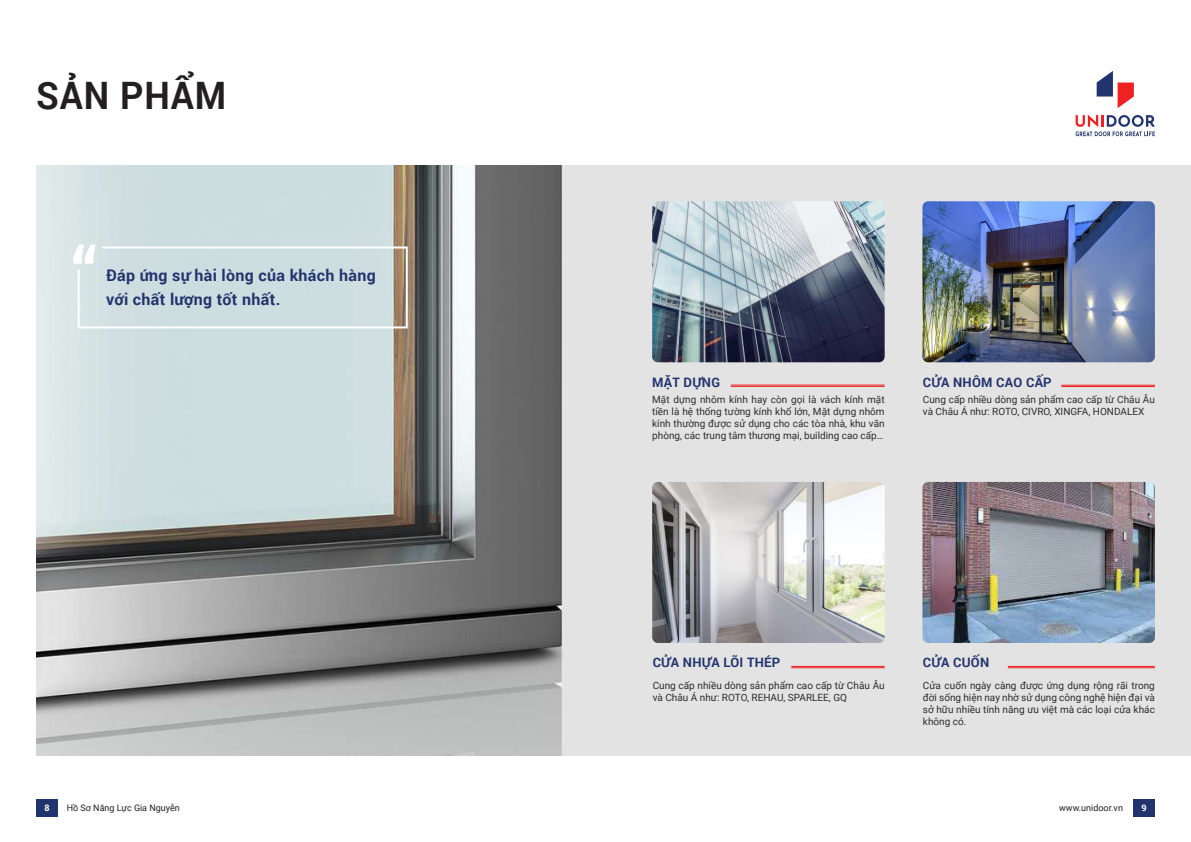
<style>
.page{position:relative;width:1191px;height:842px;background:#fff}
.page>*{position:absolute;margin:0;border:0;box-sizing:border-box;transform-origin:0 0}
.t1{font:700 72px "Roboto";color:#fff}
.t2{font:700 37.8px "Roboto";letter-spacing:.025em;color:#231f20;scale:.95 1}
.t3{font:700 16px "Roboto";letter-spacing:.02em;color:#22346d}
.t4{font:700 13px "Roboto";letter-spacing:.02em;color:#22346d}
.t5{font:10px/12px "Roboto";color:#2e2b2c}
.t6{font:9px "Roboto";color:#231f20}
.t7{font:700 9px "Roboto";color:#fff}
</style>
<div class="page">
<img style="left:36px;top:166px;width:1155px;height:589px">
<img style="left:922px;top:201px;width:232px;height:161px">
<img style="left:652px;top:201px;width:232px;height:161px">
<img style="left:922px;top:482px;width:233px;height:161px">
<img style="left:652px;top:482px;width:232px;height:161px">
<div style="left:1133px;top:799px;width:22px;height:17px;background:#22346d"></div>
<div style="left:36px;top:799px;width:22px;height:17px;background:#22346d"></div>
<hr style="left:731px;top:385px;width:153px;height:1px;background:#ee2123">
<hr style="left:731px;top:386px;width:153px;height:1px;background:#ee2123">
<hr style="left:1061px;top:385px;width:94px;height:1px;background:#ee2123">
<hr style="left:1061px;top:386px;width:94px;height:1px;background:#ee2123">
<hr style="left:1007px;top:666px;width:147px;height:1px;background:#ee2123">
<hr style="left:1007px;top:668px;width:147px;height:1px;background:#ee2123">
<hr style="left:791px;top:666px;width:93px;height:1px;background:#ee2123">
<hr style="left:791px;top:668px;width:93px;height:1px;background:#ee2123">
<svg style="left:1075px;top:115px;width:80px;height:21px"></svg>
<svg style="left:1096px;top:71px;width:37px;height:37px"></svg>
<svg style="left:77px;top:245px;width:332px;height:84px;background:#cedcdd"></svg>
<h2 class="t2" style="left:36px;top:68px;width:202px">SẢN PHẨM</h2>
<h1 class="t1" style="left:71px;top:223px;width:28px">“</h1>
<h3 class="t3" style="left:106px;top:264px;width:271px">Đáp ứng sự hài lòng của khách hàng</h3>
<h3 class="t3" style="left:106px;top:288px;width:176px">với chất lượng tốt nhất.</h3>
<h3 class="t4" style="left:652px;top:373px;width:69px">MẶT DỰNG</h3>
<h3 class="t4" style="left:923px;top:373px;width:130px">CỬA NHÔM CAO CẤP</h3>
<p class="t5" style="left:652px;top:393px;width:234px;text-align:justify">Mặt dựng nhôm kính hay còn gọi là vách kính mặt tiền là hệ thống tường kính khổ lớn, Mặt dựng nhôm kính thường được sử dụng cho các tòa nhà, khu văn phòng, các trung tâm thương mại, building cao cấp…</p>
<p class="t5" style="left:923px;top:393px;width:233px">Cung cấp nhiều dòng sản phẩm cao cấp từ Châu Âu và Châu Á như: ROTO, CIVRO, XINGFA, HONDALEX</p>
<h3 class="t4" style="left:652px;top:653px;width:129px">CỬA NHỰA LÕI THÉP</h3>
<h3 class="t4" style="left:923px;top:653px;width:68px">CỬA CUỐN</h3>
<p class="t5" style="left:652px;top:679px;width:233px">Cung cấp nhiều dòng sản phẩm cao cấp từ Châu Âu và Châu Á như: ROTO, REHAU, SPARLEE, GQ</p>
<p class="t5" style="left:923px;top:679px;width:233px;text-align:justify">Cửa cuốn ngày càng được ứng dụng rộng rãi trong đời sống hiện nay nhờ sử dụng công nghệ hiện đại và sở hữu nhiều tính năng ưu việt mà các loại cửa khác không có.</p>
<p class="t6" style="left:67px;top:802px;width:115px">Hồ Sơ Năng Lực Gia Nguyễn</p>
<p class="t7" style="left:1141px;top:802px;width:7px">9</p>
<p class="t7" style="left:44px;top:802px;width:7px">8</p>
<p class="t6" style="left:1059px;top:802px;width:65px">www.unidoor.vn</p>
</div>
